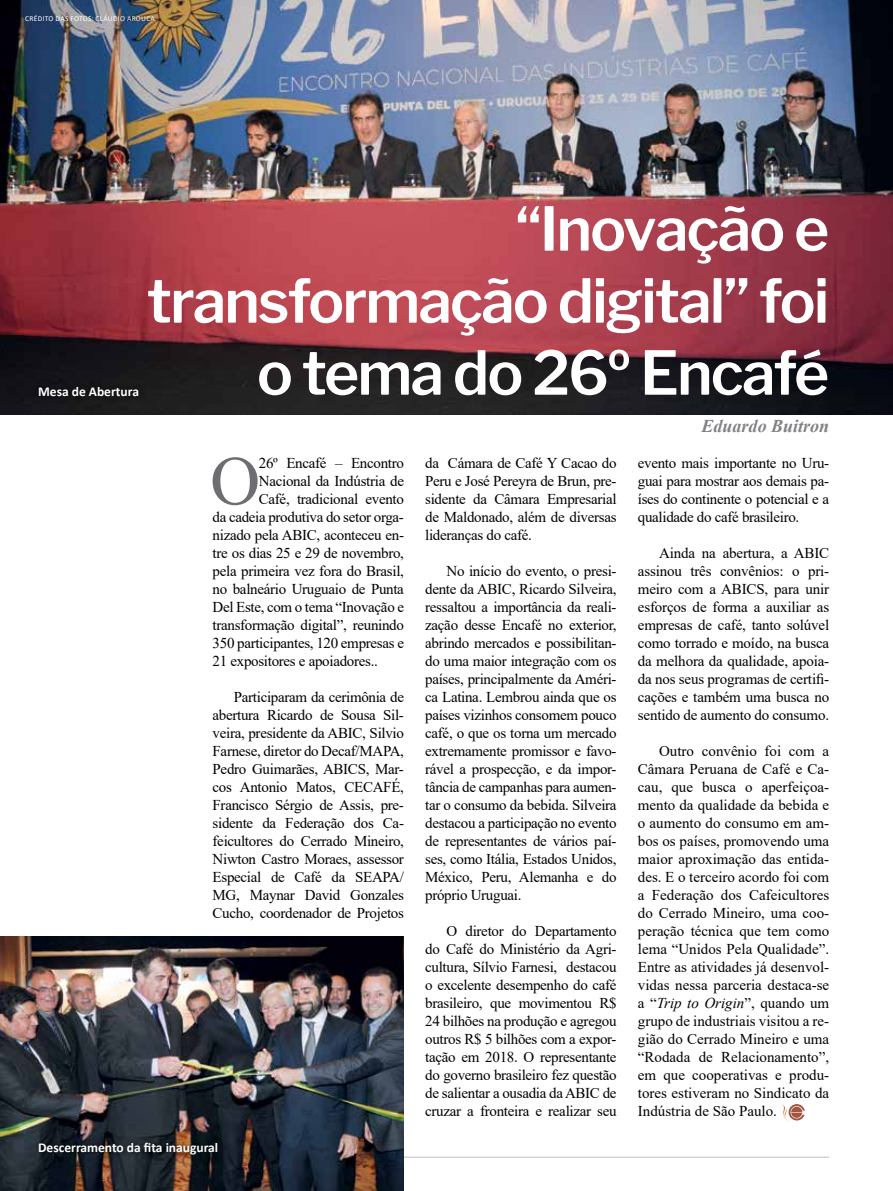
<style>
.page{position:relative;width:893px;height:1191px;background:#fff}
.page>*{position:absolute;margin:0;border:0;box-sizing:border-box;transform-origin:0 0}
.t1{font:69.3px "Times New Roman";color:#6d6e71}
.t2{font:600 60px/72px "Libre Franklin";letter-spacing:-.03em;color:#fff;text-align:right}
.t3{font:italic 700 18px "Times New Roman";color:#808285}
.t4{font:15px/18px "Times New Roman";letter-spacing:-.02em;color:#000;text-align:justify}
.t5{font:700 13.5px "Calibri";color:#fff}
.t6{font:7.5px "Calibri";letter-spacing:.04em;color:#fff}
.s1{font-style:italic}
</style>
<div class="page">
<hr style="left:40px;top:1157px;width:789px;height:1px;background:#bcbec0">
<img style="left:0;top:0;width:893px;height:414px">
<img style="left:0;top:936px;width:404px;height:255px">
<svg style="left:782px;top:1104px;width:23px;height:16px"></svg>
<div style="left:35px;top:382px;width:108px;height:18px;background:#131315"></div>
<div style="left:35px;top:1139px;width:187px;height:20px;background:#000;opacity:.81"></div>
<p class="t6" style="left:25px;top:13px;width:131px">CRÉDITO DAS FOTOS: CLÁUDIO AROUCA</p>
<p class="t5" style="left:38px;top:382px;width:102px">Mesa de Abertura</p>
<h2 class="t2" style="left:147px;top:193px;width:684px">“Inovação e transformação digital” foi o tema do 26º Encafé</h2>
<p class="t3" style="left:702px;top:413px;width:129px">Eduardo Buitron</p>
<h1 class="t1" style="left:210px;top:432px;width:52px">O</h1>
<p class="t4" style="left:259px;top:454px;width:147px">26º Encafé – Encontro</p>
<p class="t4" style="left:638px;top:454px;width:193px">evento mais importante no Uru&shy;guai para mostrar aos demais pa&shy;íses do continente o potencial e a qualidade do café brasileiro.</p>
<p class="t4" style="left:638px;top:544px;width:193px;text-indent:21px">Ainda na abertura, a ABIC assinou três convênios: o pri&shy;meiro com a ABICS, para unir esforços de forma a auxiliar as empresas de café, tanto solúvel como torrado e moído, na busca da melhora da qualidade, apoia&shy;da nos seus programas de certifi&shy;cações e também uma busca no sentido de aumento do consumo.</p>
<p class="t4" style="left:638px;top:742px;width:193px;text-indent:21px">Outro convênio foi com a Câmara Peruana de Café e Ca&shy;cau, que busca o aperfeiçoa&shy;mento da qualidade da bebida e o aumento do consumo em am&shy;bos os países, promovendo uma maior aproximação das entida&shy;des. E o terceiro acordo foi com a Federação dos Cafeicultores do Cerrado Mineiro, uma coo&shy;peração técnica que tem como lema “Unidos Pela Qualidade”.<br>Entre as atividades já desenvol&shy;vidas nessa parceria destaca-se a “<span class="s1">Trip to Origin</span>”, quando um grupo de industriais visitou a re&shy;gião do Cerrado Mineiro e uma “Rodada de Relacionamento”, em que cooperativas e produ&shy;tores estiveram no Sindicato da Indústria de São Paulo.</p>
<p class="t4" style="left:425px;top:454px;width:193px">da Cámara de Café Y Cacao do Peru e José Pereyra de Brun, pre&shy;sidente da Câmara Empresarial de Maldonado, além de diversas lideranças do café.</p>
<p class="t4" style="left:425px;top:562px;width:193px;text-indent:21px">No início do evento, o presi&shy;dente da ABIC, Ricardo Silveira, ressaltou a importância da reali&shy;zação desse Encafé no exterior, abrindo mercados e possibilitan&shy;do uma maior integração com os países, principalmente da Améri&shy;ca Latina. Lembrou ainda que os países vizinhos consomem pouco café, o que os torna um mercado extremamente promissor e favo&shy;rável a prospecção, e da impor&shy;tância de campanhas para aumen&shy;tar o consumo da bebida. Silveira destacou a participação no evento de representantes de vários paí&shy;ses, como Itália, Estados Unidos, México, Peru, Alemanha e do próprio Uruguai.</p>
<p class="t4" style="left:425px;top:922px;width:193px;text-indent:21px">O diretor do Departamento do Café do Ministério da Agri&shy;cultura, Sílvio Farnesi, destacou o excelente desempenho do café brasileiro, que movimentou R$ 24 bilhões na produção e agregou outros R$ 5 bilhões com a expor&shy;tação em 2018. O representante do governo brasileiro fez questão de salientar a ousadia da ABIC de cruzar a fronteira e realizar seu</p>
<p class="t4" style="left:259px;top:472px;width:147px">Nacional da Indústria de</p>
<p class="t4" style="left:259px;top:490px;width:147px">Café, tradicional evento</p>
<p class="t4" style="left:213px;top:508px;width:193px">da cadeia produtiva do setor orga-</p>
<p class="t4" style="left:213px;top:526px;width:193px">nizado pela ABIC, aconteceu en-</p>
<p class="t4" style="left:213px;top:544px;width:193px">tre os dias 25 e 29 de novembro,</p>
<p class="t4" style="left:213px;top:562px;width:193px">pela primeira vez fora do Brasil,</p>
<p class="t4" style="left:213px;top:580px;width:193px">no balneário Uruguaio de Punta</p>
<p class="t4" style="left:213px;top:598px;width:193px">Del Este, com o tema “Inovação e</p>
<p class="t4" style="left:213px;top:616px;width:193px">transformação digital”, reunindo</p>
<p class="t4" style="left:213px;top:634px;width:193px">350 participantes, 120 empresas e</p>
<p class="t4" style="left:213px;top:652px;width:167px">21 expositores e apoiadores..</p>
<p class="t4" style="left:213px;top:688px;width:193px;text-indent:21px">Participaram da cerimônia de abertura Ricardo de Sousa Sil&shy;veira, presidente da ABIC, Silvio Farnese, diretor do Decaf/MAPA, Pedro Guimarães, ABICS, Mar&shy;cos Antonio Matos, CECAFÉ, Francisco Sérgio de Assis, pre&shy;sidente da Federação dos Ca&shy;feicultores do Cerrado Mineiro, Niwton Castro Moraes, assessor Especial de Café da SEAPA/ MG, Maynar David Gonzales Cucho, coordenador de Projetos</p>
<p class="t5" style="left:38px;top:1138px;width:182px">Descerramento da fita inaugural</p>
</div>
